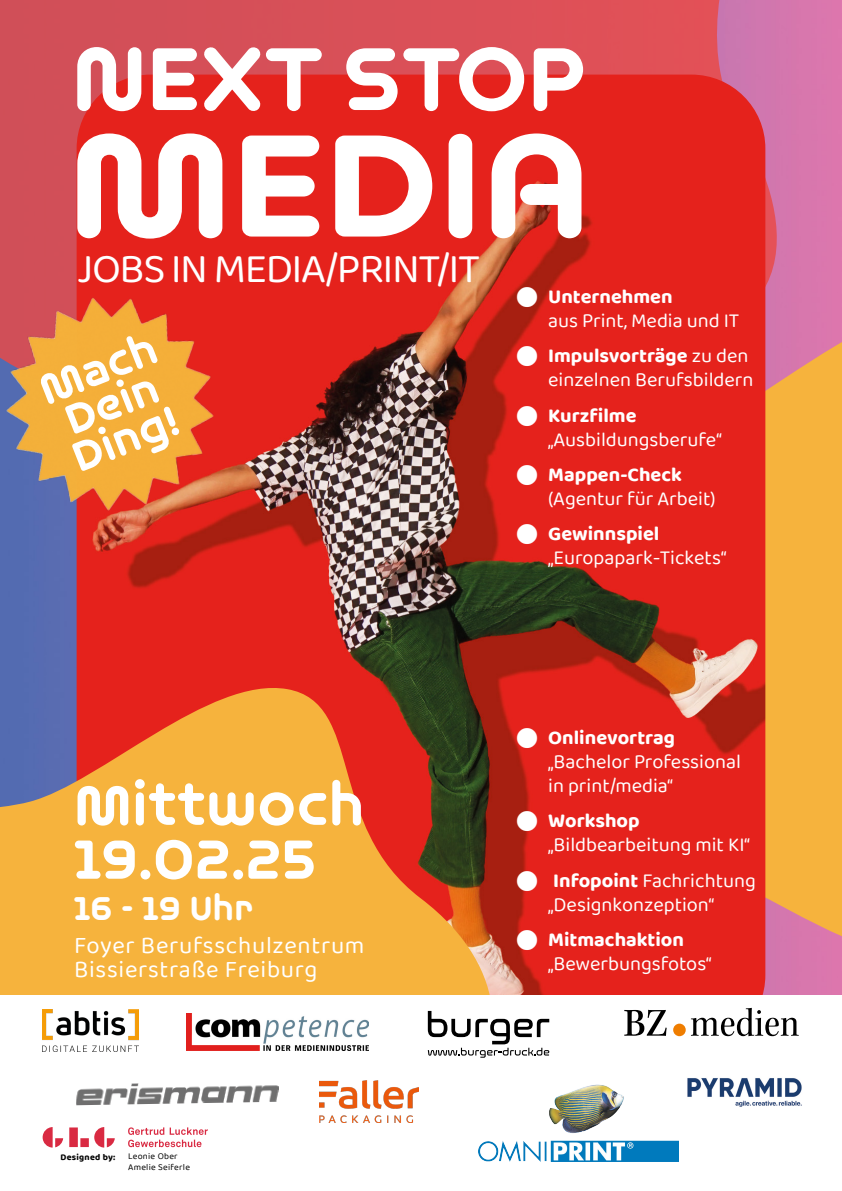
<style>
.page{position:relative;width:842px;height:1191px;background:#fff}
.page>*{position:absolute;margin:0;border:0;box-sizing:border-box;transform-origin:0 0}
.t1{font:800 158.8px "Omnium";letter-spacing:.02em;color:#fff;scale:1.08 1}
.t2{font:800 97px "Omnium";letter-spacing:.02em;color:#fff}
.t3{font:800 60px "Omnium";letter-spacing:.03em;color:#fff}
.t4{font:800 45.5px/37.3px "Omnium";color:#fff}
.t5{font:42.1px "Baloo 2";letter-spacing:-.035em;color:#fff}
.t6{font:800 36px "Omnium";letter-spacing:.02em;color:#fff}
.t7{font:24px/24px "Baloo 2";letter-spacing:.03em;color:#fff}
.t8{font:20px/35.3px "Baloo 2";color:#fff}
.t9{font:700 20px "Baloo 2";color:#fff}
.t10{font:9px/10.8px "Baloo 2";letter-spacing:.03em;color:#000}
.t11{font:700 9px "Baloo 2";letter-spacing:.03em;color:#000}
.s1{font-weight:700}
</style>
<div class="page">
<img style="left:0;top:0;width:842px;height:675px">
<svg style="left:0;top:0;width:786px;height:300px;background:#d65361"></svg>
<svg style="left:765px;top:300px;width:77px;height:695px;background:#efa553"></svg>
<img style="left:77px;top:75px;width:688px;height:920px">
<svg style="left:0;top:675px;width:516px;height:320px;background:#d58539"></svg>
<svg style="left:43px;top:1127px;width:20px;height:20px"></svg>
<svg style="left:69px;top:1127px;width:46px;height:20px"></svg>
<svg style="left:128px;top:1127px;width:80px;height:20px"></svg>
<img style="left:187px;top:1013px;width:182px;height:37px">
<img style="left:42px;top:1009px;width:97px;height:43px">
<svg style="left:428px;top:1011px;width:121px;height:46px"></svg>
<img style="left:319px;top:1080px;width:100px;height:43px">
<svg style="left:624px;top:1009px;width:43px;height:27px"></svg>
<svg style="left:691px;top:1007px;width:108px;height:29px"></svg>
<div style="left:673px;top:1023px;width:13px;height:13px;background:#ef7d00;border-radius:50%"></div>
<img style="left:478px;top:1084px;width:200px;height:77px">
<img style="left:687px;top:1078px;width:115px;height:29px">
<img style="left:76px;top:1083px;width:203px;height:22px">
<img style="left:0;top:270px;width:244px;height:265px">
<svg style="left:517px;top:287px;width:20px;height:20px"></svg>
<svg style="left:517px;top:346px;width:20px;height:20px"></svg>
<svg style="left:517px;top:405px;width:20px;height:21px"></svg>
<svg style="left:517px;top:465px;width:20px;height:20px"></svg>
<svg style="left:517px;top:524px;width:20px;height:20px"></svg>
<svg style="left:517px;top:727px;width:20px;height:21px"></svg>
<svg style="left:517px;top:811px;width:20px;height:20px"></svg>
<svg style="left:517px;top:870px;width:20px;height:20px"></svg>
<svg style="left:517px;top:929px;width:20px;height:21px"></svg>
<h2 class="t2" style="left:73px;top:18px;width:514px">NEXT STOP</h2>
<h1 class="t1" style="left:69px;top:86px;width:483px">MEDIA</h1>
<h3 class="t5" style="left:77px;top:240px;width:404px">JOBS IN MEDIA/PRINT/IT</h3>
<h3 class="t4" style="left:35px;top:372px;width:123px;rotate:-21deg">Mach<br>Dein<br>Ding!</h3>
<h3 class="t3" style="left:75px;top:768px;width:290px">Mittwoch</h3>
<h3 class="t3" style="left:74px;top:822px;width:243px">19.02.25</h3>
<h3 class="t6" style="left:74px;top:886px;width:180px">16 - 19 Uhr</h3>
<p class="t7" style="left:74px;top:934px;width:292px">Foyer Berufsschulzentrum<br>Bissierstraße Freiburg</p>
<p class="t11" style="left:61px;top:1151px;width:56px">Designed by:</p>
<p class="t10" style="left:128px;top:1151px;width:63px">Leonie Ober<br>Amelie Seiferle</p>
<p class="t9" style="left:548px;top:284px;width:126px">Unternehmen</p>
<p class="t8" style="left:548px;top:304px;width:202px">aus Print, Media und IT<br><span class="s1">Impulsvorträge</span> zu den</p>
<p class="t8" style="left:548px;top:363px;width:207px">einzelnen Berufsbildern</p>
<p class="t9" style="left:548px;top:403px;width:90px">Kurzfilme</p>
<p class="t8" style="left:548px;top:422px;width:175px">„Ausbildungsberufe“</p>
<p class="t9" style="left:548px;top:462px;width:135px">Mappen-Check</p>
<p class="t8" style="left:548px;top:482px;width:169px">(Agentur für Arbeit)</p>
<p class="t9" style="left:548px;top:522px;width:113px">Gewinnspiel</p>
<p class="t8" style="left:548px;top:541px;width:180px">„Europapark-Tickets“</p>
<p class="t9" style="left:548px;top:725px;width:128px">Onlinevortrag</p>
<p class="t8" style="left:548px;top:750px;width:194px;line-height:24px">„Bachelor Professional in print/media“</p>
<p class="t9" style="left:548px;top:808px;width:93px">Workshop</p>
<p class="t8" style="left:548px;top:828px;width:209px">„Bildbearbeitung mit KI“<br><span class="s1">Infopoint</span> Fachrichtung</p>
<p class="t8" style="left:548px;top:887px;width:167px">„Designkonzeption“</p>
<p class="t9" style="left:548px;top:927px;width:137px">Mitmachaktion</p>
<p class="t8" style="left:548px;top:946px;width:165px">„Bewerbungsfotos“</p>
</div>
